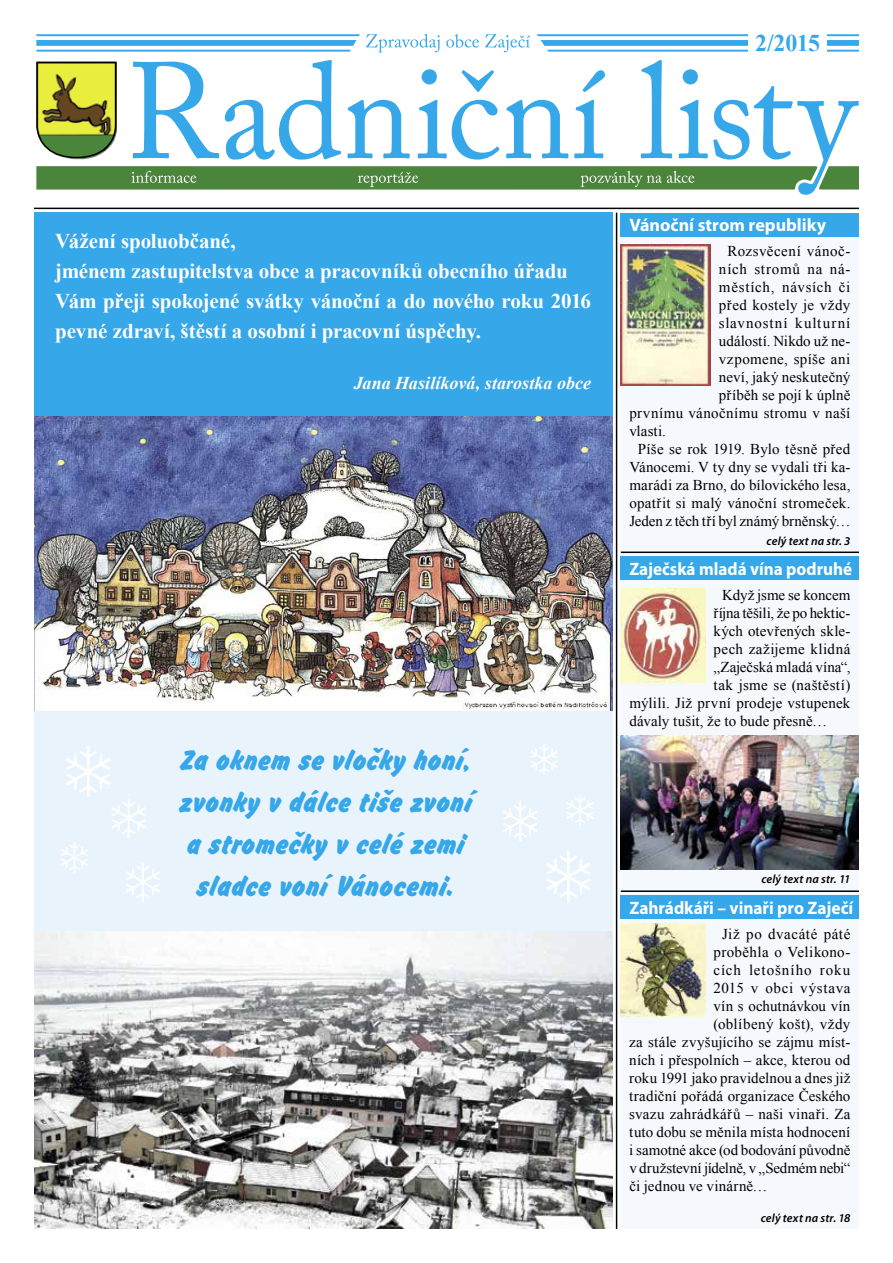
<style>
.page{position:relative;width:893px;height:1263px;background:#fff}
.page>*{position:absolute;margin:0;border:0;box-sizing:border-box;transform-origin:0 0}
.t1{font:700 30px/42px "Flash DCE";letter-spacing:.03em;color:#36a7e9;text-align:center}
.t2{font:700 24px "Times New Roman";color:#36a7e9}
.t3{font:700 21px/30px "Times New Roman";letter-spacing:-.005em;color:#fff}
.t4{font:italic 700 18px "Times New Roman";letter-spacing:.005em;color:#fff}
.t5{font:700 18px "Myriad Pro";color:#fff;scale:.96 1}
.t6{font:700 18px "Myriad Pro";color:#fff;scale:.95 1}
.t7{font:700 18px "Myriad Pro";color:#fff}
.t8{font:15px "Times New Roman";letter-spacing:.015em;color:#000}
.t9{font:15px "Times New Roman";letter-spacing:-.005em;color:#000}
.t10{font:15px "Times New Roman";letter-spacing:.035em;color:#000}
.t11{font:15px "Times New Roman";letter-spacing:-.015em;color:#000}
.t12{font:15px "Times New Roman";letter-spacing:-.01em;color:#000}
.t13{font:15px "Times New Roman";letter-spacing:.07em;color:#000}
.t14{font:15px "Times New Roman";letter-spacing:.045em;color:#000}
.t15{font:15px "Times New Roman";letter-spacing:.06em;color:#000}
.t16{font:15px "Times New Roman";letter-spacing:.04em;color:#000}
.t17{font:15px "Times New Roman";letter-spacing:.05em;color:#000}
.t18{font:italic 600 12px "Myriad Pro";letter-spacing:.01em;color:#000}
</style>
<div class="page">
<div style="left:621px;top:228px;width:238px;height:1001px;background:#f5f9fd"></div>
<div style="left:34px;top:213px;width:578px;height:1016px;background:#e9f3fc"></div>
<hr style="left:34px;top:208px;width:825px;height:1px;background:#000">
<hr style="left:616px;top:213px;width:1px;height:1016px;background:#000">
<div style="left:34px;top:213px;width:578px;height:204px;background:#36a7e9"></div>
<div style="left:621px;top:213px;width:238px;height:23px;background:#36a7e9"></div>
<div style="left:621px;top:556px;width:238px;height:24px;background:#36a7e9"></div>
<div style="left:621px;top:895px;width:238px;height:24px;background:#36a7e9"></div>
<hr style="left:621px;top:551px;width:238px;height:2px;background:#000">
<hr style="left:621px;top:890px;width:238px;height:2px;background:#000">
<svg style="left:36px;top:34px;width:324px;height:18px"></svg>
<svg style="left:366px;top:34px;width:74px;height:18px"></svg>
<svg style="left:446px;top:34px;width:33px;height:14px"></svg>
<svg style="left:485px;top:34px;width:45px;height:18px"></svg>
<svg style="left:537px;top:34px;width:322px;height:18px"></svg>
<svg style="left:36px;top:60px;width:823px;height:135px"></svg>
<img style="left:621px;top:245px;width:89px;height:140px">
<img style="left:621px;top:589px;width:84px;height:93px">
<img style="left:621px;top:923px;width:84px;height:94px">
<img style="left:621px;top:735px;width:238px;height:134px">
<img style="left:34px;top:417px;width:578px;height:293px">
<img style="left:34px;top:931px;width:578px;height:298px">
<div style="left:748px;top:30px;width:78px;height:25px;background:#fff"></div>
<h2 class="t2" style="left:755px;top:26px;width:66px">2/2015</h2>
<h3 class="t3" style="left:55px;top:226px;width:537px">Vážení spoluobčané,<br>jménem zastupitelstva obce a pracovníků obecního úřadu Vám přeji spokojené svátky vánoční a do nového roku 2016 pevné zdraví, štěstí a osobní i pracovní úspěchy.</h3>
<p class="t4" style="left:354px;top:371px;width:239px">Jana Hasilíková, starostka obce</p>
<h1 class="t1" style="left:181px;top:739px;width:294px">Za oknem se vločky honí, zvonky v dálce tiše zvoní a stromečky v celé zemi sladce voní Vánocemi.</h1>
<p class="t7" style="left:629px;top:215px;width:198px">Vánoční strom republiky</p>
<p class="t10" style="left:727px;top:241px;width:124px">Rozsvěcení vánoč-</p>
<p class="t17" style="left:719px;top:259px;width:133px">ních stromů na ná-</p>
<p class="t14" style="left:719px;top:277px;width:133px">městích, návsích či</p>
<p class="t8" style="left:719px;top:295px;width:133px">před kostely je vždy</p>
<p class="t13" style="left:719px;top:313px;width:133px">slavnostní kulturní</p>
<p class="t8" style="left:719px;top:331px;width:133px">událostí. Nikdo už ne-</p>
<p class="t8" style="left:719px;top:349px;width:133px">vzpomene, spíše ani</p>
<p class="t8" style="left:719px;top:367px;width:133px">neví, jaký neskutečný</p>
<p class="t8" style="left:719px;top:385px;width:133px">příběh se pojí k úplně</p>
<p class="t8" style="left:629px;top:403px;width:223px">prvnímu vánočnímu stromu v naší</p>
<p class="t8" style="left:629px;top:421px;width:38px">vlasti.</p>
<p class="t8" style="left:638px;top:439px;width:214px">Píše se rok 1919. Bylo těsně před</p>
<p class="t8" style="left:629px;top:457px;width:223px">Vánocemi. V ty dny se vydali tři ka-</p>
<p class="t8" style="left:629px;top:475px;width:223px">marádi za Brno, do bílovického lesa,</p>
<p class="t8" style="left:629px;top:493px;width:223px">opatřit si malý vánoční stromeček.</p>
<p class="t9" style="left:629px;top:511px;width:223px">Jeden z těch tří byl známý brněnský…</p>
<p class="t18" style="left:767px;top:534px;width:85px">celý text na str. 3</p>
<p class="t6" style="left:629px;top:559px;width:236px">Zaječská mladá vína podruhé</p>
<p class="t9" style="left:722px;top:585px;width:130px">Když jsme se koncem</p>
<p class="t12" style="left:713px;top:603px;width:138px">října těšili, že po hektic-</p>
<p class="t8" style="left:713px;top:621px;width:138px">kých otevřených skle-</p>
<p class="t8" style="left:713px;top:639px;width:138px">pech zažijeme klidná</p>
<p class="t8" style="left:713px;top:657px;width:138px">„Zaječská mladá vína“,</p>
<p class="t8" style="left:713px;top:675px;width:138px">tak jsme se (naštěstí)</p>
<p class="t8" style="left:629px;top:693px;width:223px">mýlili. Již první prodeje vstupenek</p>
<p class="t8" style="left:629px;top:711px;width:199px">dávaly tušit, že to bude přesně…</p>
<p class="t18" style="left:761px;top:872px;width:91px">celý text na str. 11</p>
<p class="t5" style="left:629px;top:898px;width:235px">Zahrádkáři – vinaři pro Zaječí</p>
<p class="t10" style="left:722px;top:923px;width:130px">Již po dvacáté páté</p>
<p class="t8" style="left:713px;top:941px;width:138px">proběhla o Velikono-</p>
<p class="t15" style="left:713px;top:959px;width:138px">cích letošního roku</p>
<p class="t16" style="left:713px;top:977px;width:138px">2015 v obci výstava</p>
<p class="t8" style="left:713px;top:995px;width:138px">vín s ochutnávkou vín</p>
<p class="t8" style="left:713px;top:1013px;width:138px">(oblíbený košt), vždy</p>
<p class="t8" style="left:629px;top:1031px;width:223px">za stále zvyšujícího se zájmu míst-</p>
<p class="t8" style="left:629px;top:1049px;width:223px">ních i přespolních – akce, kterou od</p>
<p class="t8" style="left:629px;top:1067px;width:223px">roku 1991 jako pravidelnou a dnes již</p>
<p class="t8" style="left:629px;top:1085px;width:223px">tradiční pořádá organizace Českého</p>
<p class="t8" style="left:629px;top:1103px;width:223px">svazu zahrádkářů – naši vinaři. Za</p>
<p class="t8" style="left:629px;top:1121px;width:223px">tuto dobu se měnila místa hodnocení</p>
<p class="t9" style="left:629px;top:1139px;width:223px">i samotné akce (od bodování původně</p>
<p class="t11" style="left:629px;top:1157px;width:223px">v družstevní jídelně, v „Sedmém nebi“</p>
<p class="t8" style="left:629px;top:1175px;width:140px">či jednou ve vinárně…</p>
<p class="t18" style="left:761px;top:1211px;width:91px">celý text na str. 18</p>
</div>
